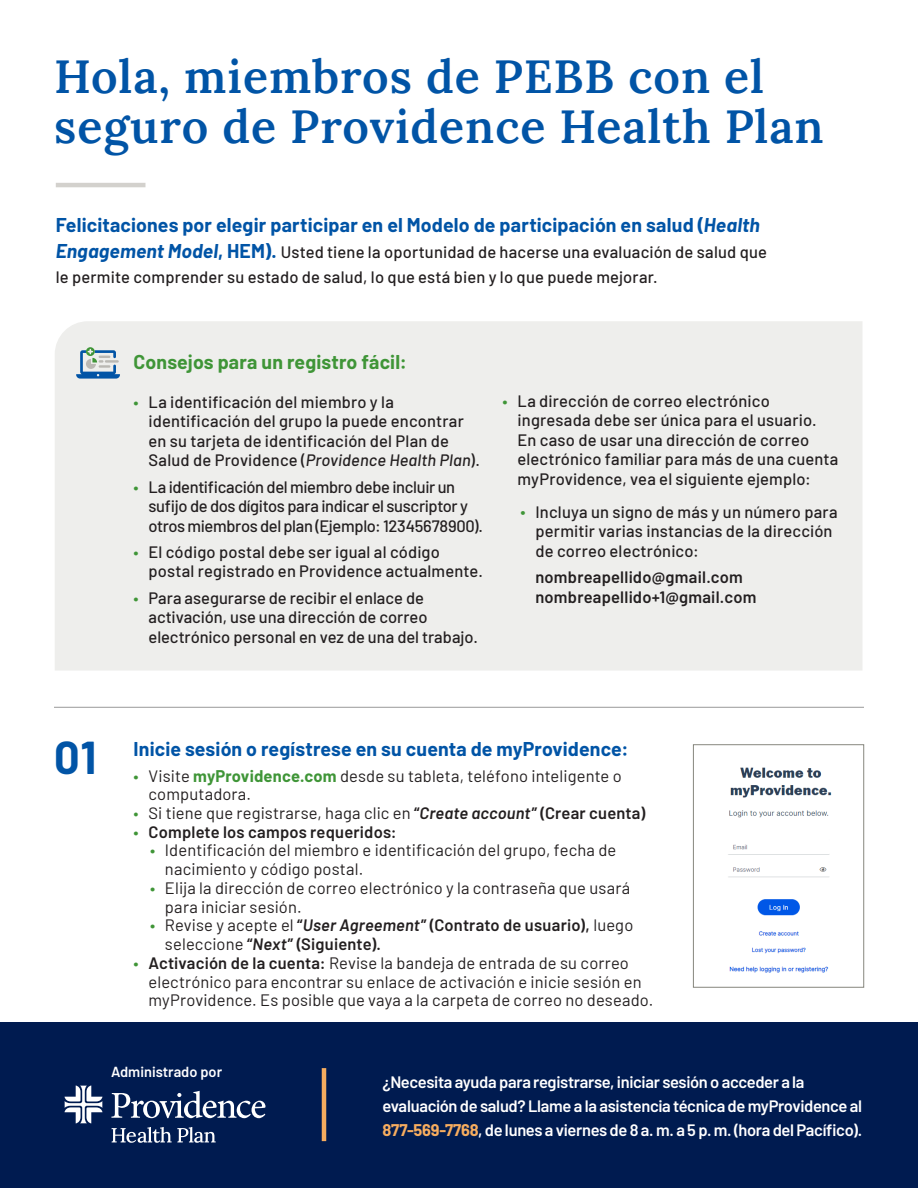
<style>
.page{position:relative;width:918px;height:1188px;background:#fff}
.page>*{position:absolute;margin:0;border:0;box-sizing:border-box;transform-origin:0 0}
.t1{font:600 46.5px/49.5px "Lora";letter-spacing:.02em;color:#0154a6}
.t2{font:700 45px "Barlow";color:#0154a6}
.t3{font:700 19.5px "Barlow";letter-spacing:.01em;color:#0154a6}
.t4{font:700 19.5px "Barlow";letter-spacing:.01em;color:#3f9537}
.t5{font:500 16.5px/19.5px "Barlow";letter-spacing:.01em;color:#231f20}
.t6{font:16.5px/18.8px "Barlow";letter-spacing:.01em;color:#231f20}
.t7{font:600 16.5px/24px "Barlow";letter-spacing:-.02em;color:#fff}
.t8{font:600 16.5px/18.8px "Barlow";letter-spacing:.01em;color:#231f20}
.t9{font:500 16.5px/19.5px "Barlow";letter-spacing:-.02em;color:#231f20}
.t10{font:600 14.55px "Barlow";color:#fff}
.s1{font-style:italic}
.s2{font-weight:700;font-style:italic;font-size:19.5px;color:#0154a6}
.s3{font-weight:700;font-size:19.5px;color:#0154a6}
.s4{color:#3f9537}
.s5{font-weight:500;color:#3f9537}
.s6{font-weight:700;color:#3f9537}
.s7{font-weight:600}
.s8{font-weight:600;font-style:italic}
.s9{font-weight:400}
.s10{font-weight:700;color:#f7ad5f}
</style>
<div class="page">
<div style="left:0;top:1023px;width:918px;height:165px;background:#001b50"></div>
<hr style="left:322px;top:1068px;width:4px;height:73px;background:#f7ad5f">
<svg style="left:111px;top:1091px;width:155px;height:27px"></svg>
<svg style="left:64px;top:1085px;width:38px;height:38px"></svg>
<svg style="left:112px;top:1127px;width:104px;height:16px"></svg>
<div style="left:55px;top:321px;width:807px;height:350px;background:#eeeeec"></div>
<hr style="left:56px;top:183px;width:89px;height:4px;background:#d3d1cd">
<img style="left:728px;top:767px;width:104px;height:206px">
<div style="left:693px;top:744px;width:171px;height:244px;border:1px solid #87877e"></div>
<svg style="left:76px;top:347px;width:44px;height:32px"></svg>
<hr style="left:54px;top:707px;width:810px;height:1px;background:#999">
<h1 class="t1" style="left:54px;top:49px;width:771px">Hola, miembros de PEBB con el seguro de Providence Health Plan</h1>
<p class="t3" style="left:56px;top:211px;width:705px">Felicitaciones por elegir participar en el Modelo de participación en salud (<span class="s1">Health</span></p>
<p class="t5" style="left:56px;top:238px;width:713px;line-height:25.5px"><span class="s2">Engagement Model</span><span class="s3">, HEM).</span> Usted tiene la oportunidad de hacerse una evaluación de salud que le permite comprender su estado de salud, lo que está bien y lo que puede mejorar.</p>
<p class="t4" style="left:134px;top:347px;width:275px">Consejos para un registro fácil:</p>
<p class="t5" style="left:148px;top:391px;width:333px;text-indent:-15px"><span class="s4">•</span> La identificación del miembro y la identificación del grupo la puede encontrar en su tarjeta de identificación del Plan de Salud de Providence (<span class="s1">Providence Health Plan</span>).</p>
<p class="t9" style="left:148px;top:476px;width:336px;text-indent:-15px"><span class="s4">•</span> La identificación del miembro debe incluir un sufijo de dos dígitos para indicar el suscriptor y otros miembros del plan (Ejemplo: 12345678900).</p>
<p class="t5" style="left:148px;top:541px;width:336px;text-indent:-15px"><span class="s4">•</span> El código postal debe ser igual al código postal registrado en Providence actualmente.</p>
<p class="t5" style="left:148px;top:587px;width:331px;text-indent:-15px"><span class="s4">•</span> Para asegurarse de recibir el enlace de activación, use una dirección de correo electrónico personal en vez de una del trabajo.</p>
<p class="t5" style="left:518px;top:390px;width:322px;text-indent:-15px"><span class="s4">•</span> La dirección de correo electrónico ingresada debe ser única para el usuario.<br>En caso de usar una dirección de correo electrónico familiar para más de una cuenta myProvidence, vea el siguiente ejemplo:</p>
<p class="t5" style="left:536px;top:501px;width:304px;text-indent:-15px"><span class="s4">∙</span> Incluya un signo de más y un número para permitir varias instancias de la dirección de correo electrónico:</p>
<p class="t8" style="left:535px;top:566px;width:222px;line-height:19.5px">nombreapellido@gmail.com nombreapellido+1@gmail.com</p>
<h2 class="t2" style="left:54px;top:724px;width:44px">01</h2>
<p class="t3" style="left:134px;top:735px;width:497px">Inicie sesión o regístrese en su cuenta de myProvidence:</p>
<p class="t6" style="left:148px;top:765px;width:475px;text-indent:-15px"><span class="s5">•</span> Visite <span class="s6">myProvidence.com</span> desde su tableta, teléfono inteligente o computadora.</p>
<p class="t6" style="left:134px;top:802px;width:513px"><span class="s4">•</span> Si tiene que registrarse, haga clic en <span class="s7">“</span><span class="s8">Create account</span><span class="s7">” (Crear cuenta)</span></p>
<p class="t8" style="left:134px;top:821px;width:265px"><span class="s5">•</span> Complete los campos requeridos:</p>
<p class="t6" style="left:165px;top:840px;width:453px;text-indent:-15px"><span class="s5">•</span> Identificación del miembro e identificación del grupo, fecha de nacimiento y código postal.</p>
<p class="t6" style="left:165px;top:877px;width:467px;text-indent:-15px"><span class="s5">•</span> Elija la dirección de correo electrónico y la contraseña que usará para iniciar sesión.</p>
<p class="t8" style="left:165px;top:915px;width:470px;text-indent:-15px"><span class="s5">•</span> <span class="s9">Revise y acepte el</span> “<span class="s1">User Agreement</span>” (Contrato de usuario), <span class="s9">luego seleccione</span> “<span class="s1">Next</span>” (Siguiente).</p>
<p class="t6" style="left:148px;top:952px;width:506px;text-indent:-15px"><span class="s5">•</span> <span class="s7">Activación de la cuenta:</span> Revise la bandeja de entrada de su correo electrónico para encontrar su enlace de activación e inicie sesión en myProvidence. Es posible que vaya a la carpeta de correo no deseado.</p>
<p class="t10" style="left:111px;top:1061px;width:113px">Administrado por</p>
<p class="t7" style="left:382px;top:1069px;width:481px">¿Necesita ayuda para registrarse, iniciar sesión o acceder a la evaluación de salud? Llame a la asistencia técnica de myProvidence al<br><span class="s10">877-569-7768</span>, de lunes a viernes de 8 a. m. a 5 p. m. (hora del Pacífico).</p>
</div>
